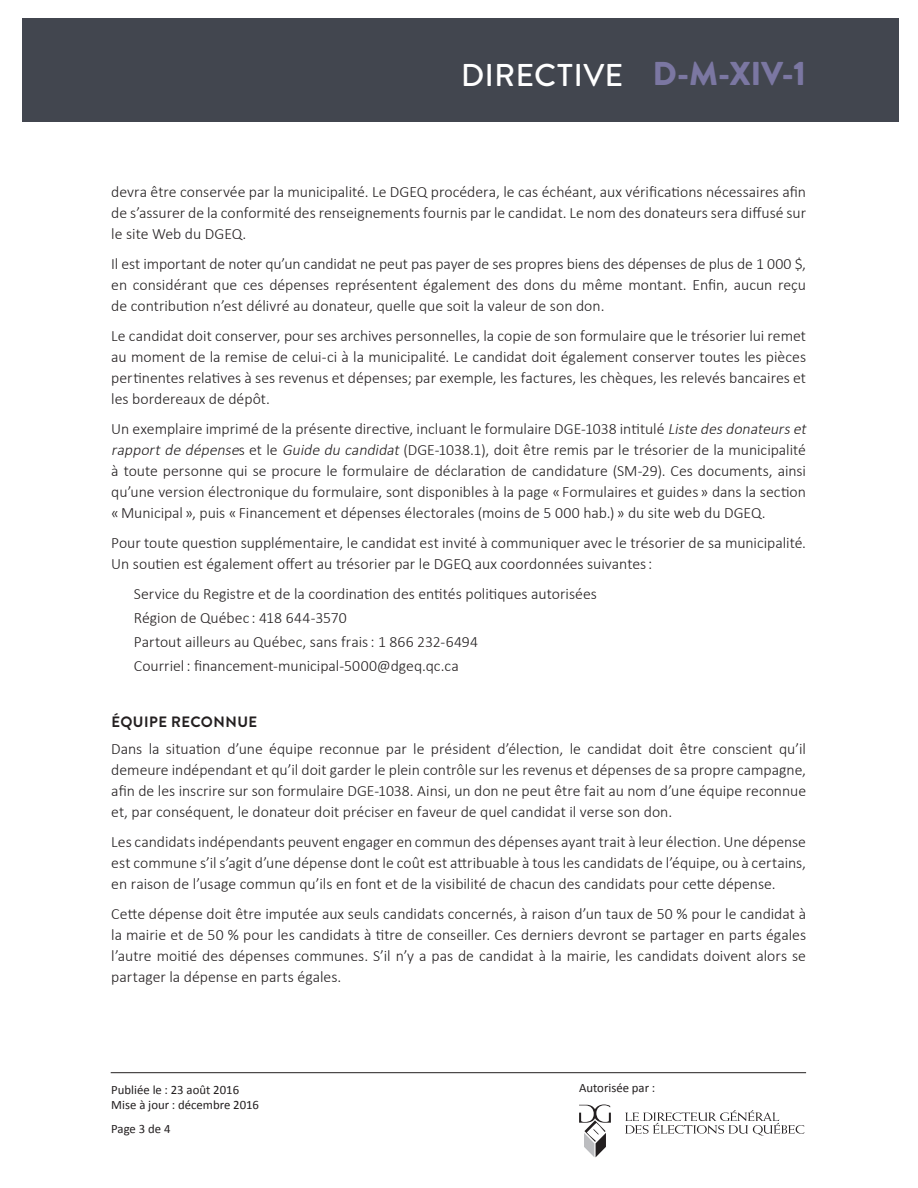
<style>
.page{position:relative;width:918px;height:1188px;background:#fff}
.page>*{position:absolute;margin:0;border:0;box-sizing:border-box;transform-origin:0 0}
.t1{font:500 31.5px "Brandon Text";letter-spacing:.02em;color:#fff}
.t2{font:300 15.75px/21px "Calibri";color:#231f20;text-align:justify}
.t3{font:700 15px "Brandon Text";letter-spacing:.035em;color:#231f20}
.t4{font:12.75px/15px "Calibri";color:#231f20}
.s1{font-weight:900;font-size:33px;color:#7b77a2}
.s2{font-style:italic}
</style>
<div class="page">
<svg style="left:625px;top:1110px;width:179px;height:26px"></svg>
<svg style="left:579px;top:1104px;width:32px;height:53px"></svg>
<div style="left:22px;top:19px;width:877px;height:103px;background:#42464f"></div>
<hr style="left:111px;top:1072px;width:695px;height:1px;background:#231f20">
<h1 class="t1" style="left:461px;top:54px;width:346px">DIRECTIVE <span class="s1">D-M-XIV-1</span></h1>
<p class="t2" style="left:111px;top:181px;width:696px">devra être conservée par la municipalité. Le DGEQ procédera, le cas échéant, aux vérifications nécessaires afin de s’assurer de la conformité des renseignements fournis par le candidat. Le nom des donateurs sera diffusé sur le site Web du DGEQ.</p>
<p class="t2" style="left:111px;top:253px;width:696px">Il est important de noter qu’un candidat ne peut pas payer de ses propres biens des dépenses de plus de 1 000 $, en considérant que ces dépenses représentent également des dons du même montant. Enfin, aucun reçu de contribution n’est délivré au donateur, quelle que soit la valeur de son don.</p>
<p class="t2" style="left:111px;top:325px;width:696px">Le candidat doit conserver, pour ses archives personnelles, la copie de son formulaire que le trésorier lui remet au moment de la remise de celui-ci à la municipalité. Le candidat doit également conserver toutes les pièces pertinentes relatives à ses revenus et dépenses; par exemple, les factures, les chèques, les relevés bancaires et les bordereaux de dépôt.</p>
<p class="t2" style="left:111px;top:418px;width:700px;text-align:left">Un exemplaire imprimé de la présente directive, incluant le formulaire DGE-1038 intitulé <span class="s2">Liste des donateurs et rapport de dépense</span>s et le <span class="s2">Guide du candidat</span> (DGE-1038.1), doit être remis par le trésorier de la municipalité à toute personne qui se procure le formulaire de déclaration de candidature (SM-29). Ces documents, ainsi qu’une version électronique du formulaire, sont disponibles à la page « Formulaires et guides» dans la section «Municipal », puis « Financement et dépenses électorales (moins de 5 000 hab.) » du site web du DGEQ.</p>
<p class="t2" style="left:111px;top:532px;width:696px">Pour toute question supplémentaire, le candidat est invité à communiquer avec le trésorier de sa municipalité.<br>Un soutien est également offert au trésorier par le DGEQ aux coordonnées suivantes:</p>
<p class="t2" style="left:134px;top:581px;width:465px;line-height:24px;text-align:left">Service du Registre et de la coordination des entités politiques autorisées Région de Québec : 418 644-3570<br>Partout ailleurs au Québec, sans frais: 1 866 232-6494<br>Courriel: financement-municipal-5000@dgeq.qc.ca</p>
<p class="t3" style="left:111px;top:711px;width:147px">ÉQUIPE RECONNUE</p>
<p class="t2" style="left:111px;top:737px;width:696px">Dans la situation d’une équipe reconnue par le président d’élection, le candidat doit être conscient qu’il demeure indépendant et qu’il doit garder le plein contrôle sur les revenus et dépenses de sa propre campagne, afin de les inscrire sur son formulaire DGE-1038. Ainsi, un don ne peut être fait au nom d’une équipe reconnue et, par conséquent, le donateur doit préciser en faveur de quel candidat il verse son don.</p>
<p class="t2" style="left:111px;top:830px;width:696px">Les candidats indépendants peuvent engager en commun des dépenses ayant trait à leur élection. Une dépense est commune s’il s’agit d’une dépense dont le coût est attribuable à tous les candidats de l’équipe, ou à certains, en raison de l’usage commun qu’ils en font et de la visibilité de chacun des candidats pour cette dépense.</p>
<p class="t2" style="left:111px;top:902px;width:696px">Cette dépense doit être imputée aux seuls candidats concernés, à raison d’un taux de 50 % pour le candidat à la mairie et de 50 % pour les candidats à titre de conseiller. Ces derniers devront se partager en parts égales l’autre moitié des dépenses communes. S’il n’y a pas de candidat à la mairie, les candidats doivent alors se partager la dépense en parts égales.</p>
<p class="t4" style="left:111px;top:1082px;width:149px">Publiée le : 23 août 2016<br>Mise à jour : décembre 2016</p>
<p class="t4" style="left:111px;top:1121px;width:61px">Page 3 de 4</p>
<p class="t4" style="left:579px;top:1080px;width:78px">Autorisée par :</p>
</div>
